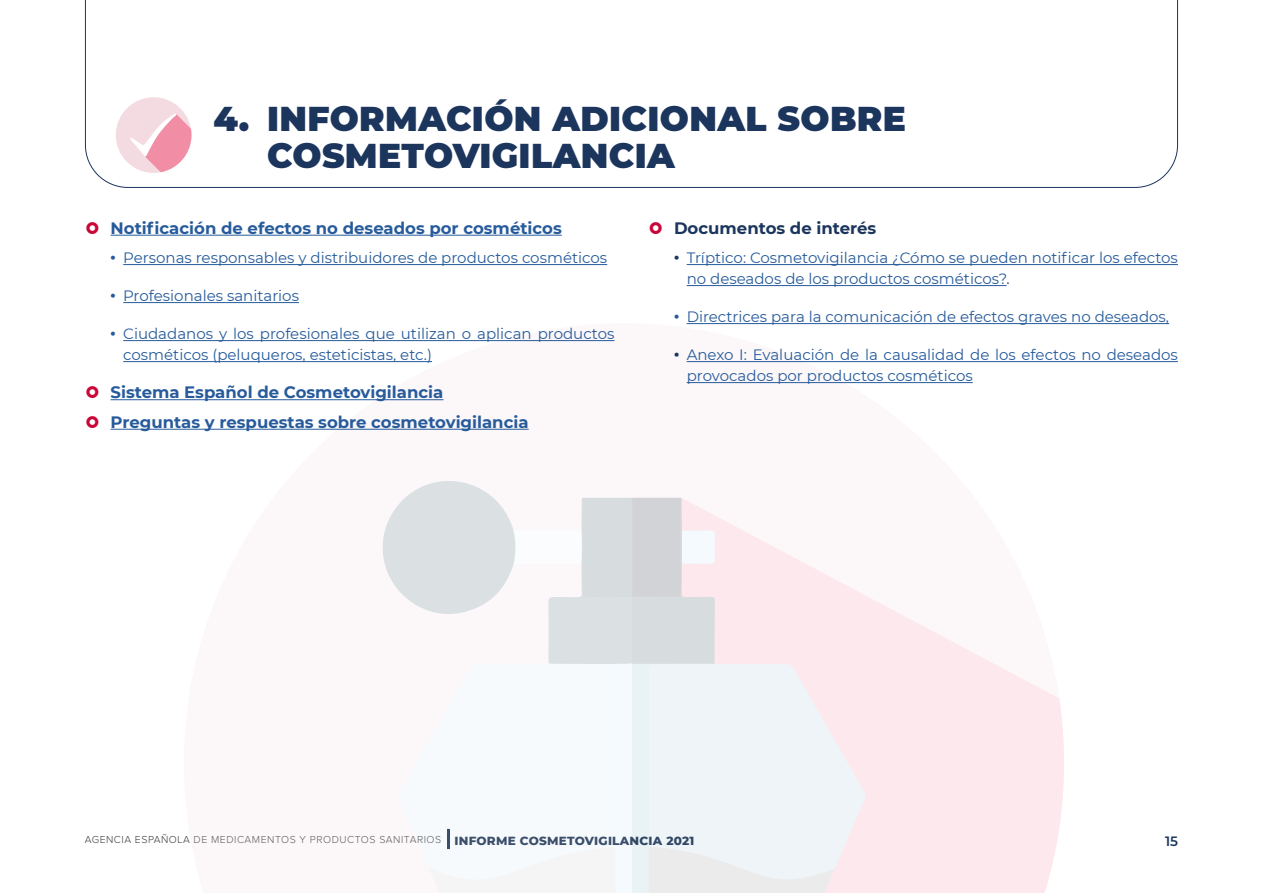
<style>
.page{position:relative;width:1263px;height:893px;background:#fff}
.page>*{position:absolute;margin:0;border:0;box-sizing:border-box;transform-origin:0 0}
.Texto_indice{font:900 34.35px/37.5px "Montserrat";letter-spacing:.01em;color:#1b355d}
.t1{font:700 16.5px "Montserrat";color:#275b9b}
.t2{font:700 16.5px "Montserrat";color:#1b355d}
.t3{font:15px/21px "Montserrat";color:#275b9b}
.t4{font:600 13.5px "Montserrat";color:#1b355d}
.t5{font:300 10.5px "Proxima Nova";letter-spacing:.05em;color:#3c3c3b}
.s1{font-weight:900}
.s2{font-weight:900;color:#1b355d}
.s3{color:#1b355d}
.s4{font-family:"Montserrat";font-weight:800;font-size:12px;color:#152848}
</style>
<div class="page">
<svg style="left:184px;top:323px;width:880px;height:106px"></svg>
<svg style="left:834px;top:579px;width:230px;height:314px;fill:#fce8ed"></svg>
<svg style="left:834px;top:662px;width:32px;height:218px;background:#f7ebf0"></svg>
<svg style="left:382px;top:481px;width:452px;height:412px"></svg>
<hr style="left:111px;top:235px;width:451px;height:1px;background:#275b9b">
<hr style="left:123px;top:264px;width:484px;height:1px;background:#275b9b">
<hr style="left:123px;top:302px;width:176px;height:1px;background:#275b9b">
<hr style="left:123px;top:340px;width:491px;height:1px;background:#275b9b">
<hr style="left:123px;top:361px;width:309px;height:1px;background:#275b9b">
<hr style="left:111px;top:399px;width:332px;height:1px;background:#275b9b">
<hr style="left:111px;top:429px;width:418px;height:1px;background:#275b9b">
<hr style="left:687px;top:264px;width:491px;height:1px;background:#275b9b">
<hr style="left:687px;top:285px;width:319px;height:1px;background:#275b9b">
<hr style="left:687px;top:323px;width:482px;height:1px;background:#275b9b">
<hr style="left:687px;top:361px;width:491px;height:1px;background:#275b9b">
<hr style="left:687px;top:382px;width:286px;height:1px;background:#275b9b">
<svg style="left:85px;top:0;width:1093px;height:188px"></svg>
<div style="left:116px;top:97px;width:75px;height:76px;background:#f4dae1;border-radius:50%"></div>
<svg style="left:129px;top:113px;width:62px;height:59px"></svg>
<p class="Texto_indice" style="left:267px;top:97px;width:640px;text-indent:-54px">4. INFORMACIÓN ADICIONAL SOBRE<br>COSMETOVIGILANCIA</p>
<p class="t1" style="left:111px;top:216px;width:453px">Notificación de efectos no deseados por cosméticos</p>
<p class="t3" style="left:111px;top:247px;width:498px"><span class="s1">·</span> Personas responsables y distribuidores de productos cosméticos</p>
<p class="t3" style="left:111px;top:285px;width:190px"><span class="s1">·</span> Profesionales sanitarios</p>
<p class="t3" style="left:123px;top:323px;width:493px;text-indent:-13px"><span class="s1">·</span> Ciudadanos y los profesionales que utilizan o aplican productos cosméticos (peluqueros, esteticistas, etc.)</p>
<p class="t1" style="left:111px;top:381px;width:334px">Sistema Español de Cosmetovigilancia</p>
<p class="t1" style="left:111px;top:410px;width:420px">Preguntas y respuestas sobre cosmetovigilancia</p>
<p class="t2" style="left:674px;top:216px;width:204px">Documentos de interés</p>
<p class="t3" style="left:687px;top:247px;width:493px;text-indent:-13px"><span class="s2">·</span> Tríptico: Cosmetovigilancia ¿Cómo se pueden notificar los efectos no deseados de los productos cosméticos?<span class="s3">.</span></p>
<p class="t3" style="left:674px;top:306px;width:497px"><span class="s1">·</span> Directrices para la comunicación de efectos graves no deseados,</p>
<p class="t3" style="left:687px;top:344px;width:493px;text-indent:-13px"><span class="s2">·</span> Anexo I: Evaluación de la causalidad de los efectos no deseados provocados por productos cosméticos</p>
<p class="t5" style="left:85px;top:835px;width:611px">AGENCIA ESPAÑOLA DE MEDICAMENTOS Y PRODUCTOS SANITARIOS <span class="s4">INFORME COSMETOVIGILANCIA 2021</span></p>
<p class="t4" style="left:1165px;top:831px;width:14px">15</p>
</div>
